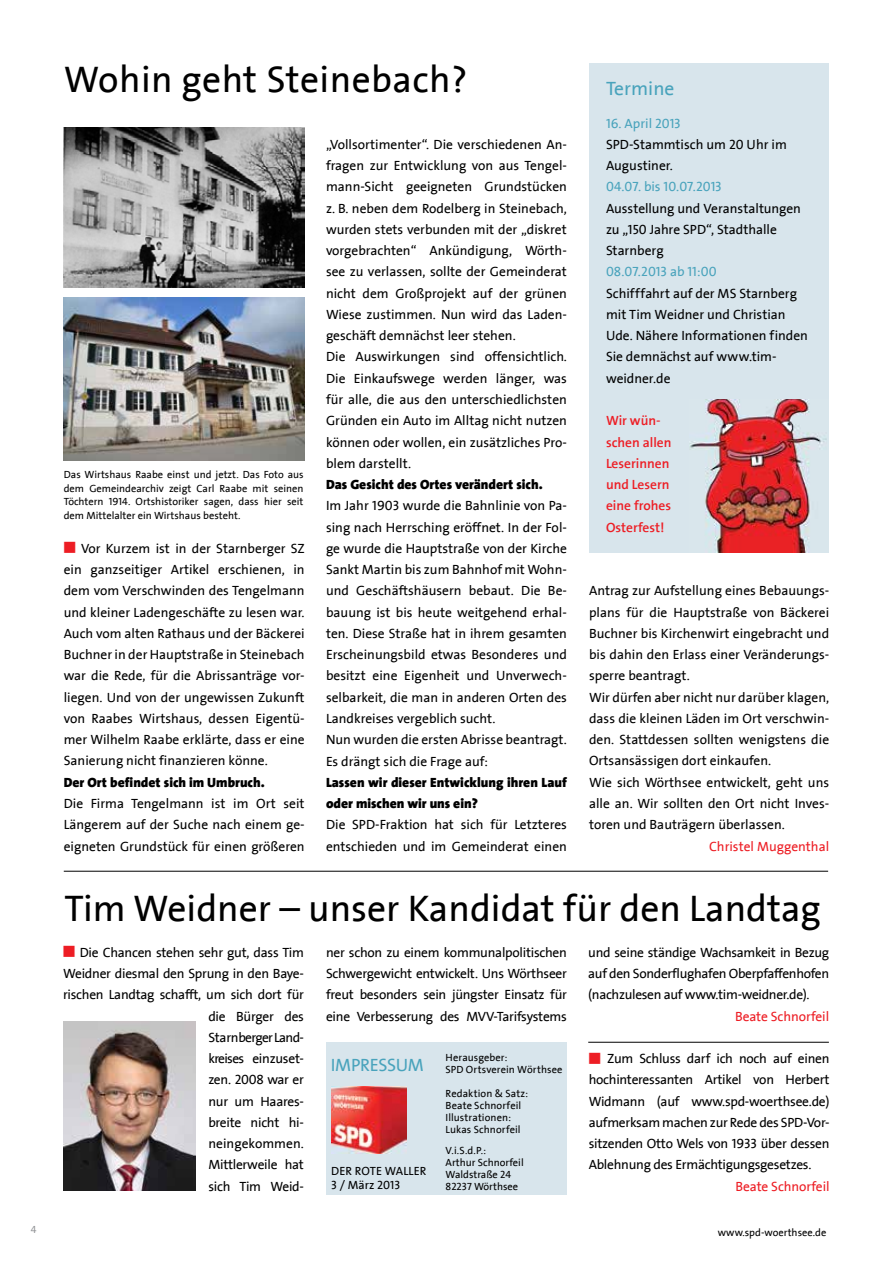
<style>
.page{position:relative;width:893px;height:1263px;background:#fff}
.page>*{position:absolute;margin:0;border:0;box-sizing:border-box;transform-origin:0 0}
.t1{font:37.5px "SPD2002 The Sans";color:#000}
.t2{font:19.5px "SPD2002 The Sans";color:#49a3bc}
.t3{font:18px "SPD2002 The Sans";color:#49a3bc}
.t4{font:13.5px/21.3px "SPD2002 The Sans";color:#000}
.t5{font:13.5px/21.3px "SPD2002 The Sans";letter-spacing:-.02em;color:#000;text-align:right}
.t6{font:900 13.5px/21.3px "SPD The Sans";color:#000}
.t7{font:700 13.5px/21.3px "SPD2002 The Sans";color:#ed1d24}
.t8{font:13.5px "SPD2002 The Sans";color:#49a3bc}
.t9{font:13.5px "SPD2002 The Sans";letter-spacing:-.005em;color:#ed1d24}
.t10{font:12px/14.2px "SPD2002 The Sans";letter-spacing:-.005em;color:#000}
.t11{font:10.5px/12px "SPD2002 The Sans";color:#000}
.t12{font:10.5px "SPD2002 The Sans";color:#939598}
.s1{color:#ed1d24}
</style>
<div class="page">
<div style="left:589px;top:64px;width:239px;height:489px;background:#d8e5ec"></div>
<hr style="left:64px;top:871px;width:764px;height:1px;background:#000">
<img style="left:64px;top:128px;width:241px;height:160px">
<div style="left:326px;top:1042px;width:241px;height:152px;background:#d8e5ec"></div>
<img style="left:331px;top:1086px;width:75px;height:67px">
<img style="left:690px;top:400px;width:137px;height:153px">
<img style="left:63px;top:298px;width:241px;height:163px">
<img style="left:64px;top:1021px;width:132px;height:170px">
<hr style="left:588px;top:1042px;width:241px;height:1px;background:#000">
<p class="t12" style="left:31px;top:1224px;width:7px">4</p>
<h1 class="t1" style="left:64px;top:59px;width:405px">Wohin geht Steinebach?</h1>
<p class="t11" style="left:64px;top:468px;width:241px;line-height:13.5px;text-align:justify">Das Wirtshaus Raabe einst und jetzt. Das Foto aus dem Gemeindearchiv zeigt Carl Raabe mit seinen Töchtern 1914. Ortshistoriker sagen, dass hier seit dem Mittelalter ein Wirtshaus besteht.</p>
<p class="t4" style="left:64px;top:538px;width:242px;text-align:justify"><span class="s1">■</span> Vor Kurzem ist in der Starnberger SZ ein ganzseitiger Artikel erschienen, in dem vom Verschwinden des Tengelmann und kleiner Ladengeschäfte zu lesen war.<br>Auch vom alten Rathaus und der Bäckerei Buchner in der Hauptstraße in Steinebach war die Rede, für die Abrissanträge vor&shy;liegen. Und von der ungewissen Zukunft von Raabes Wirtshaus, dessen Eigentü&shy;mer Wilhelm Raabe erklärte, dass er eine Sanierung nicht finanzieren könne.</p>
<p class="t6" style="left:64px;top:772px;width:203px">Der Ort befindet sich im Umbruch.</p>
<p class="t4" style="left:64px;top:793px;width:242px;text-align:justify">Die Firma Tengelmann ist im Ort seit Längerem auf der Suche nach einem ge&shy;eigneten Grundstück für einen größeren</p>
<p class="t4" style="left:326px;top:134px;width:242px">„Vollsortimenter“. Die verschiedenen An&shy;fragen zur Entwicklung von aus Tengel&shy;mann-Sicht geeigneten Grundstücken z. B. neben dem Rodelberg in Steinebach, wurden stets verbunden mit der „diskret vorgebrachten“ Ankündigung, Wörth&shy;see zu verlassen, sollte der Gemeinderat nicht dem Großprojekt auf der grünen Wiese zustimmen. Nun wird das Laden&shy;geschäft demnächst leer stehen.<br>Die Auswirkungen sind offensichtlich.<br>Die Einkaufswege werden länger, was für alle, die aus den unterschiedlichsten Gründen ein Auto im Alltag nicht nutzen können oder wollen, ein zusätzliches Pro&shy;blem darstellt.</p>
<p class="t6" style="left:326px;top:474px;width:218px">Das Gesicht des Ortes verändert sich.</p>
<p class="t4" style="left:326px;top:496px;width:242px">Im Jahr 1903 wurde die Bahnlinie von Pa&shy;sing nach Herrsching eröffnet. In der Fol&shy;ge wurde die Hauptstraße von der Kirche Sankt Martin bis zum Bahnhof mit Wohn&shy;und Geschäftshäusern bebaut. Die Be&shy;bauung ist bis heute weitgehend erhal&shy;ten. Diese Straße hat in ihrem gesamten Erscheinungsbild etwas Besonderes und besitzt eine Eigenheit und Unverwech&shy;selbarkeit, die man in anderen Orten des Landkreises vergeblich sucht.<br>Nun wurden die ersten Abrisse beantragt.<br>Es drängt sich die Frage auf:</p>
<p class="t6" style="left:326px;top:772px;width:242px">Lassen wir dieser Entwicklung ihren Lauf oder mischen wir uns ein?</p>
<p class="t4" style="left:326px;top:815px;width:242px">Die SPD-Fraktion hat sich für Letzteres entschieden und im Gemeinderat einen</p>
<h2 class="t2" style="left:606px;top:79px;width:70px">Termine</h2>
<p class="t8" style="left:606px;top:116px;width:76px">16. April 2013</p>
<p class="t4" style="left:606px;top:134px;width:182px">SPD-Stammtisch um 20 Uhr im<br>Augustiner.</p>
<p class="t8" style="left:606px;top:180px;width:117px">04.07. bis 10.07.2013</p>
<p class="t4" style="left:606px;top:198px;width:197px">Ausstellung und Veranstaltungen zu „150 Jahre SPD“, Stadthalle<br>Starnberg</p>
<p class="t8" style="left:606px;top:265px;width:112px">08.07.2013 ab 11:00</p>
<p class="t4" style="left:606px;top:283px;width:204px">Schifffahrt auf der MS Starnberg mit Tim Weidner und Christian<br>Ude. Nähere Informationen finden<br>Sie demnächst auf www.tim&shy;weidner.de</p>
<p class="t7" style="left:606px;top:410px;width:67px">Wir wün&shy;schen allen<br>Leserinnen und Lesern eine frohes<br>Osterfest!</p>
<p class="t4" style="left:589px;top:581px;width:242px">Antrag zur Aufstellung eines Bebauungs&shy;plans für die Hauptstraße von Bäckerei Buchner bis Kirchenwirt eingebracht und bis dahin den Erlass einer Veränderungs&shy;sperre beantragt.<br>Wir dürfen aber nicht nur darüber klagen, dass die kleinen Läden im Ort verschwin&shy;den. Stattdessen sollten wenigstens die Ortsansässigen dort einkaufen.<br>Wie sich Wörthsee entwickelt, geht uns alle an. Wir sollten den Ort nicht Inves&shy;toren und Bauträgern überlassen.</p>
<p class="t9" style="left:709px;top:839px;width:122px">Christel Muggenthal</p>
<h1 class="t1" style="left:65px;top:889px;width:758px">Tim Weidner – unser Kandidat für den Landtag</h1>
<p class="t5" style="left:63px;top:942px;width:242px"><span class="s1">■</span> Die Chancen stehen sehr gut, dass Tim<br>Weidner diesmal den Sprung in den Baye&shy;rischen Landtag schafft, um sich dort für die Bürger des<br>Starnberger Land-<br>kreises einzuset-<br>zen. 2008 war er<br>nur um Haares-<br>breite nicht hi-<br>neingekommen.<br>Mittlerweile hat<br>sich Tim Weid-</p>
<p class="t4" style="left:326px;top:942px;width:242px;text-align:justify">ner schon zu einem kommunalpolitischen Schwergewicht entwickelt. Uns Wörthseer freut besonders sein jüngster Einsatz für eine Verbesserung des MVV-Tarifsystems</p>
<h3 class="t3" style="left:331px;top:1056px;width:12px">impressum</h3>
<p class="t10" style="left:331px;top:1164px;width:72px">DER ROte Waller<br>3 / März 2013</p>
<p class="t11" style="left:446px;top:1052px;width:119px">Herausgeber:<br>SPD Ortsverein Wörthsee</p>
<p class="t11" style="left:446px;top:1088px;width:84px">Redaktion &amp; Satz:<br>Beate Schnorfeil<br>Illustrationen:<br>Lukas Schnorfeil</p>
<p class="t11" style="left:446px;top:1145px;width:80px">V.i.S.d.P.:<br>Arthur Schnorfeil<br>Waldstraße 24<br>82237 Wörthsee</p>
<p class="t4" style="left:588px;top:942px;width:242px;text-align:justify">und seine ständige Wachsamkeit in Bezug auf den Sonderflughafen Oberpfaffenhofen (nachzulesen auf www.tim-weidner.de).</p>
<p class="t9" style="left:735px;top:1009px;width:96px">Beate Schnorfeil</p>
<p class="t4" style="left:589px;top:1048px;width:242px;text-align:justify"><span class="s1">■</span> Zum Schluss darf ich noch auf einen hochinteressanten Artikel von Herbert Widmann (auf www.spd-woerthsee.de) aufmerksam machen zur Rede des SPD-Vor&shy;sitzenden Otto Wels von 1933 über dessen Ablehnung des Ermächtigungsgesetzes.</p>
<p class="t9" style="left:735px;top:1179px;width:96px">Beate Schnorfeil</p>
<p class="t11" style="left:718px;top:1227px;width:110px">www.spd-woerthsee.de</p>
</div>
